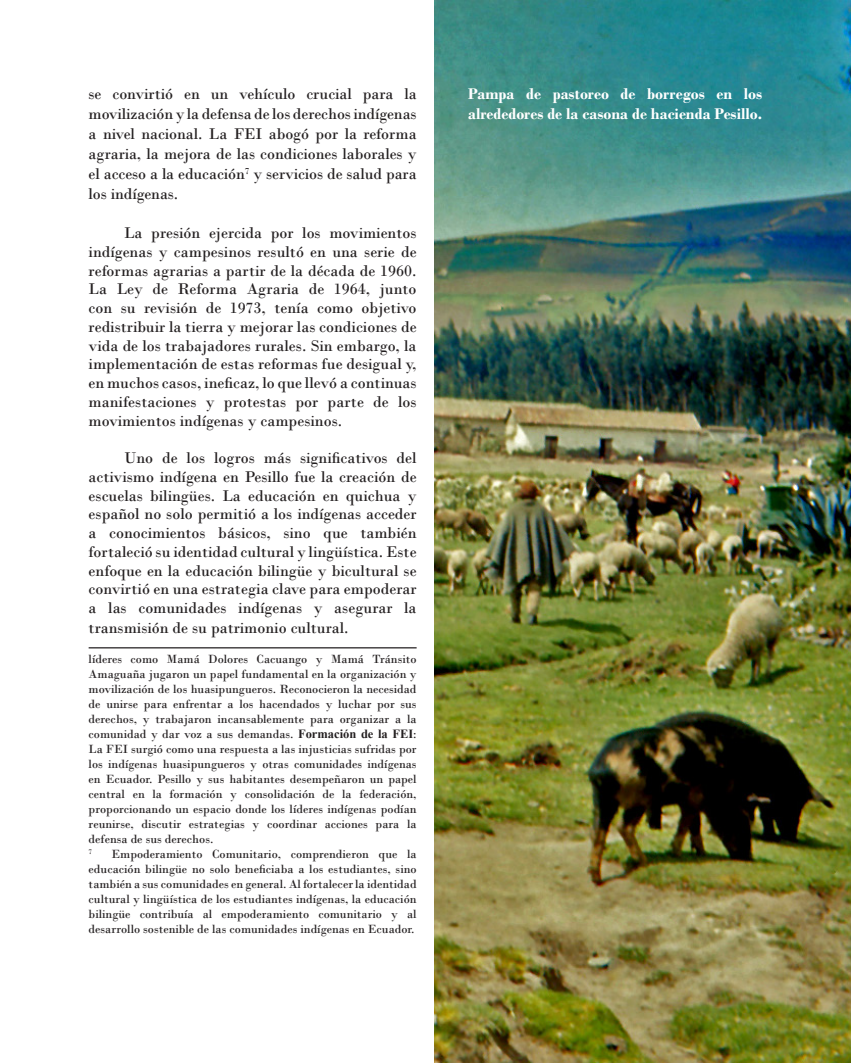
<style>
.page{position:relative;width:851px;height:1063px;background:#fff}
.page>*{position:absolute;margin:0;border:0;box-sizing:border-box;transform-origin:0 0}
.t1{font:16.25px/18.8px "Bodoni";color:#231f20;text-align:justify}
.FOTOS{font:700 16.25px/20px "Bodoni";color:#fff}
.PIE_DE_TAXTO_10{font:12.5px/15px "Bodoni";color:#231f20;text-align:justify}
.PIE_DE_TAXTO_10-2{font:7.25px "Bodoni";color:#231f20}
.s1{font-family:"Times New Roman";font-weight:700}
</style>
<div class="page">
<hr style="left:89px;top:647px;width:327px;height:1px;background:#231f20">
<img style="left:434px;top:0;width:416px;height:1063px">
<p class="t1" style="left:89px;top:84px;width:329px;line-height:20px">se convirtió en un vehículo crucial para la movilización y la defensa de los derechos indígenas a nivel nacional. La FEI abogó por la reforma agraria, la mejora de las condiciones laborales y el acceso a la educación<sup>7</sup> y servicios de salud para los indígenas.</p>
<p class="t1" style="left:89px;top:224px;width:329px;text-indent:35px">La presión ejercida por los movimientos indígenas y campesinos resultó en una serie de reformas agrarias a partir de la década de 1960.<br>La Ley de Reforma Agraria de 1964, junto con su revisión de 1973, tenía como objetivo redistribuir la tierra y mejorar las condiciones de vida de los trabajadores rurales. Sin embargo, la implementación de estas reformas fue desigual y, en muchos casos, ineficaz, lo que llevó a continuas manifestaciones y protestas por parte de los movimientos indígenas y campesinos.</p>
<p class="t1" style="left:89px;top:448px;width:329px;text-indent:35px">Uno de los logros más significativos del activismo indígena en Pesillo fue la creación de escuelas bilingües. La educación en quichua y español no solo permitió a los indígenas acceder a conocimientos básicos, sino que también fortaleció su identidad cultural y lingüística. Este enfoque en la educación bilingüe y bicultural se convirtió en una estrategia clave para empoderar a las comunidades indígenas y asegurar la transmisión de su patrimonio cultural.</p>
<p class="PIE_DE_TAXTO_10" style="left:89px;top:651px;width:329px">líderes como Mamá Dolores Cacuango y Mamá Tránsito Amaguaña jugaron un papel fundamental en la organización y movilización de los huasipungueros. Reconocieron la necesidad de unirse para enfrentar a los hacendados y luchar por sus derechos, y trabajaron incansablemente para organizar a la comunidad y dar voz a sus demandas. <span class="s1">Formación de la FEI</span>:<br>La FEI surgió como una respuesta a las injusticias sufridas por los indígenas huasipungueros y otras comunidades indígenas en Ecuador. Pesillo y sus habitantes desempeñaron un papel central en la formación y consolidación de la federación, proporcionando un espacio donde los líderes indígenas podían reunirse, discutir estrategias y coordinar acciones para la defensa de sus derechos.</p>
<p class="PIE_DE_TAXTO_10-2" style="left:89px;top:847px;width:5px">7</p>
<p class="PIE_DE_TAXTO_10" style="left:89px;top:846px;width:329px;text-indent:23px">Empoderamiento Comunitario, comprendieron que la educación bilingüe no solo beneficiaba a los estudiantes, sino también a sus comunidades en general. Al fortalecer la identidad cultural y lingüística de los estudiantes indígenas, la educación bilingüe contribuía al empoderamiento comunitario y al desarrollo sostenible de las comunidades indígenas en Ecuador.</p>
<p class="FOTOS" style="left:468px;top:84px;width:296px">Pampa de pastoreo de borregos en los alrededores de la casona de hacienda Pesillo.</p>
</div>
